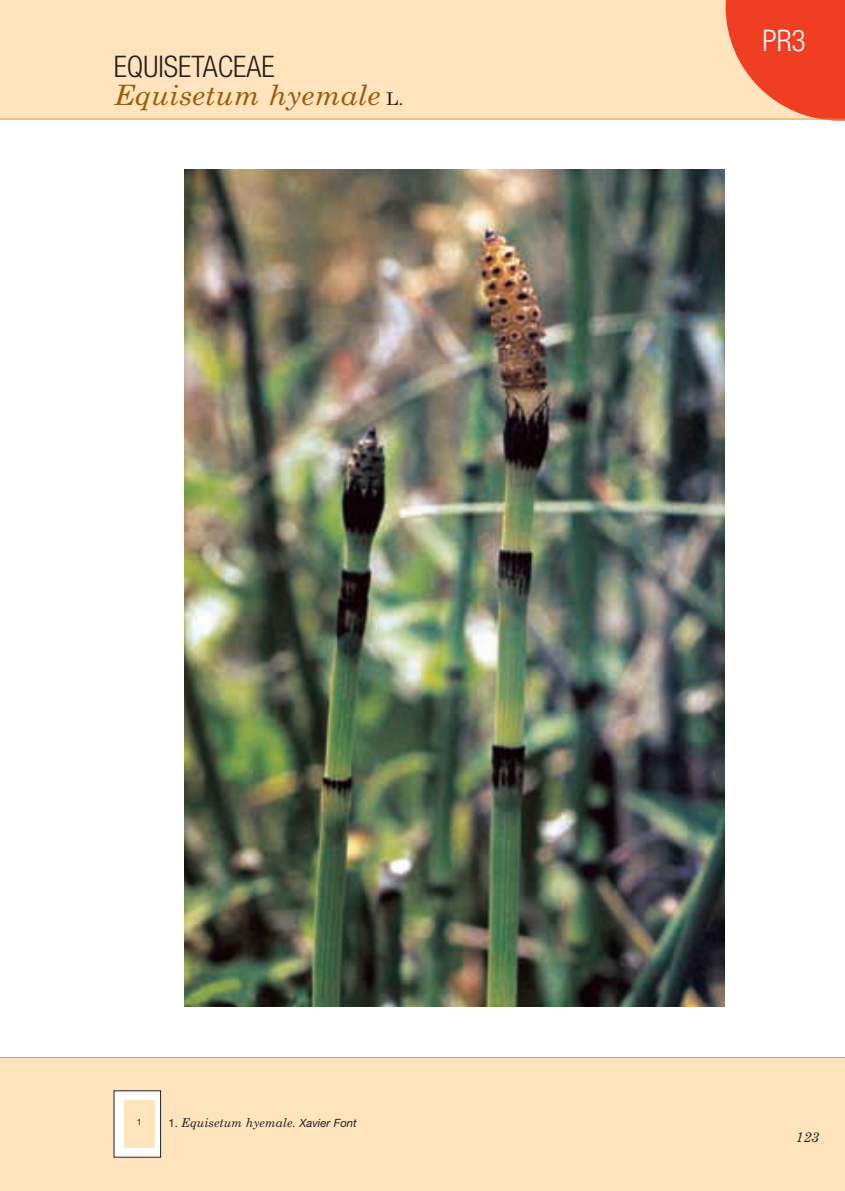
<style>
.page{position:relative;width:845px;height:1191px;background:#fff}
.page>*{position:absolute;margin:0;border:0;box-sizing:border-box;transform-origin:0 0}
.t1{font:300 condensed 29.75px "Helvetica Neue";color:#231f20}
.t2{font:300 condensed 29.75px "Helvetica Neue";color:#fff}
.t3{font:italic 28px "Century Schoolbook";color:#9d5c06;scale:1.05 1}
.t4{font:italic 14px "Century Schoolbook";color:#231f20}
.t5{font:italic 12.25px "Century Schoolbook";color:#231f20}
.t6{font:8.75px "Helvetica Neue";color:#231f20}
.s1{font-style:normal;font-size:17.5px;color:#231f20}
.s2{font-family:"Helvetica Neue";font-style:normal;font-size:11.38px}
.s3{font-family:"Helvetica Neue";font-size:11.38px}
</style>
<div class="page">
<img style="left:0;top:0;width:844px;height:1191px">
<h1 class="t1" style="left:114px;top:56px;width:162px">EQUISETACEAE</h1>
<h2 class="t3" style="left:114px;top:84px;width:277px">Equisetum hyemale <span class="s1">L.</span></h2>
<h1 class="t2" style="left:762px;top:30px;width:45px">PR3</h1>
<p class="t6" style="left:137px;top:1118px;width:6px">1</p>
<p class="t5" style="left:168px;top:1118px;width:190px"><span class="s2">1.</span> Equisetum hyemale. <span class="s3">Xavier Font</span></p>
<p class="t4" style="left:795px;top:1131px;width:25px">123</p>
</div>
